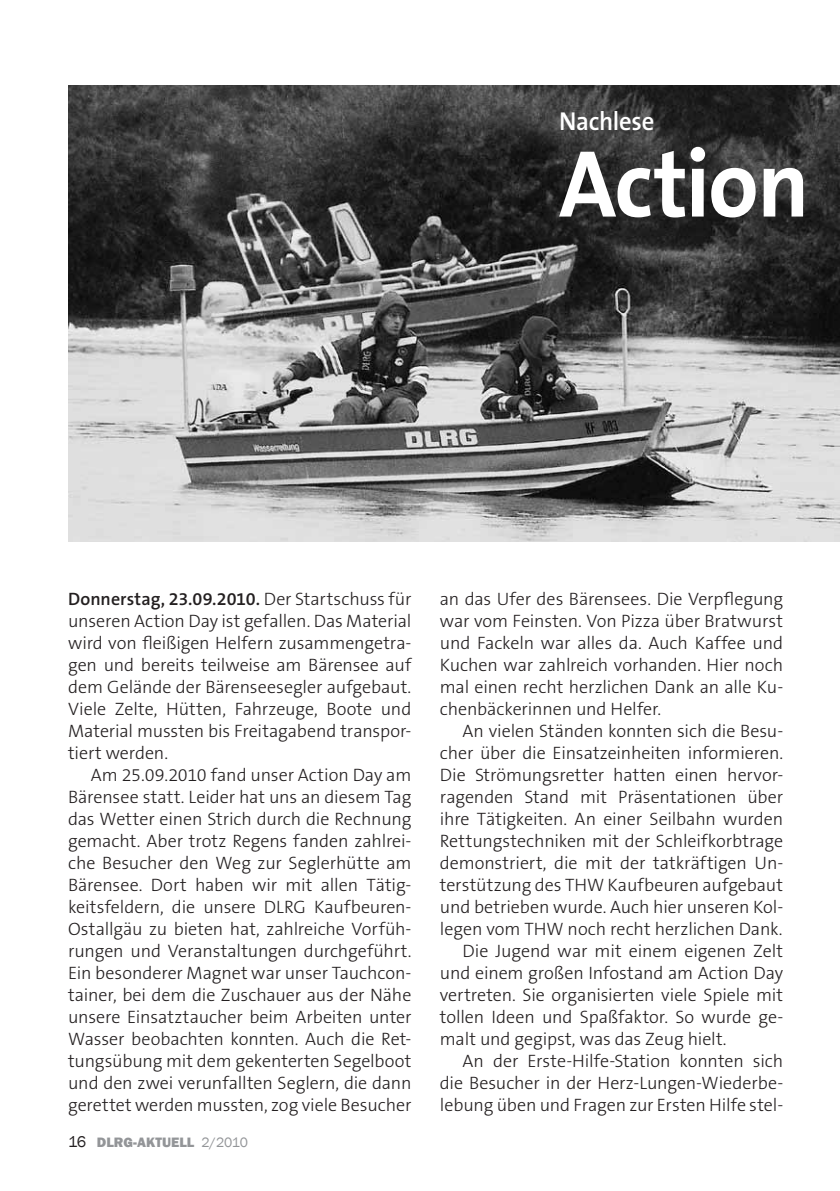
<style>
.page{position:relative;width:840px;height:1191px;background:#fff}
.page>*{position:absolute;margin:0;border:0;box-sizing:border-box;transform-origin:0 0}
.t1{font:700 96px "The Sans B7";letter-spacing:-.02em;color:#fff;scale:.95 1}
.t2{font:600 26px "The Sans B6";letter-spacing:-.01em;color:#fff;scale:.95 1}
.t3{font:300 18px/22px "The Sans B3";letter-spacing:-.005em;color:#231f20;text-align:justify}
.t4{font:600 18px "The Sans B6";letter-spacing:.005em;color:#231f20}
.t5{font:800 14px "Franklin Gothic";color:#939598}
.s1{font-family:"The Sans B3";font-weight:300}
.s2{font-weight:400;font-size:16px;color:#231f20}
.s3{font-weight:400}
</style>
<div class="page">
<img style="left:68px;top:85px;width:771px;height:456px">
<h2 class="t2" style="left:558px;top:107px;width:102px">Nachlese</h2>
<h1 class="t1" style="left:558px;top:132px;width:265px">Action</h1>
<p class="t4" style="left:68px;top:589px;width:344px">Donnerstag, 23.09.2010. <span class="s1">Der Startschuss für</span></p>
<p class="t3" style="left:68px;top:611px;width:344px">unseren Action Day ist gefallen. Das Material wird von fleißigen Helfern zusammengetra&shy;gen und bereits teilweise am Bärensee auf dem Gelände der Bärenseesegler aufgebaut.<br>Viele Zelte, Hütten, Fahrzeuge, Boote und Material mussten bis Freitagabend transpor&shy;tiert werden.</p>
<p class="t3" style="left:68px;top:765px;width:344px;text-indent:23px">Am 25.09.2010 fand unser Action Day am Bärensee statt. Leider hat uns an diesem Tag das Wetter einen Strich durch die Rechnung gemacht. Aber trotz Regens fanden zahlrei&shy;che Besucher den Weg zur Seglerhütte am Bärensee. Dort haben wir mit allen Tätig&shy;keitsfeldern, die unsere DLRG Kaufbeuren-Ostallgäu zu bieten hat, zahlreiche Vorfüh&shy;rungen und Veranstaltungen durchgeführt.<br>Ein besonderer Magnet war unser Tauchcon&shy;tainer, bei dem die Zuschauer aus der Nähe unsere Einsatztaucher beim Arbeiten unter Wasser beobachten konnten. Auch die Ret&shy;tungsübung mit dem gekenterten Segelboot und den zwei verunfallten Seglern, die dann gerettet werden mussten, zog viele Besucher</p>
<p class="t5" style="left:68px;top:1133px;width:181px"><span class="s2">16</span> DLRG-Aktuell <span class="s3">2/2010</span></p>
<p class="t3" style="left:439px;top:588px;width:344px">an das Ufer des Bärensees. Die Verpflegung war vom Feinsten. Von Pizza über Bratwurst und Fackeln war alles da. Auch Kaffee und Kuchen war zahlreich vorhanden. Hier noch mal einen recht herzlichen Dank an alle Ku&shy;chenbäckerinnen und Helfer.</p>
<p class="t3" style="left:462px;top:720px;width:322px">An vielen Ständen konnten sich die Besu-</p>
<p class="t3" style="left:439px;top:742px;width:344px">cher über die Einsatzeinheiten informieren.</p>
<p class="t3" style="left:439px;top:764px;width:344px">Die Strömungsretter hatten einen hervor-</p>
<p class="t3" style="left:439px;top:786px;width:344px">ragenden Stand mit Präsentationen über</p>
<p class="t3" style="left:439px;top:808px;width:344px">ihre Tätigkeiten. An einer Seilbahn wurden</p>
<p class="t3" style="left:439px;top:830px;width:345px">Rettungstechniken mit der Schleifkorbtrage</p>
<p class="t3" style="left:439px;top:852px;width:344px">demonstriert, die mit der tatkräftigen Un-</p>
<p class="t3" style="left:439px;top:874px;width:344px">terstützung des THW Kaufbeuren aufgebaut</p>
<p class="t3" style="left:439px;top:896px;width:344px">und betrieben wurde. Auch hier unseren Kol-</p>
<p class="t3" style="left:439px;top:918px;width:344px">legen vom THW noch recht herzlichen Dank.</p>
<p class="t3" style="left:462px;top:940px;width:322px">Die Jugend war mit einem eigenen Zelt</p>
<p class="t3" style="left:439px;top:962px;width:344px">und einem großen Infostand am Action Day</p>
<p class="t3" style="left:439px;top:984px;width:344px">vertreten. Sie organisierten viele Spiele mit</p>
<p class="t3" style="left:439px;top:1006px;width:344px">tollen Ideen und Spaßfaktor. So wurde ge-</p>
<p class="t3" style="left:439px;top:1028px;width:288px">malt und gegipst, was das Zeug hielt.</p>
<p class="t3" style="left:462px;top:1050px;width:322px">An der Erste-Hilfe-Station konnten sich</p>
<p class="t3" style="left:439px;top:1072px;width:344px">die Besucher in der Herz-Lungen-Wiederbe-</p>
<p class="t3" style="left:439px;top:1094px;width:344px">lebung üben und Fragen zur Ersten Hilfe stel-</p>
</div>
